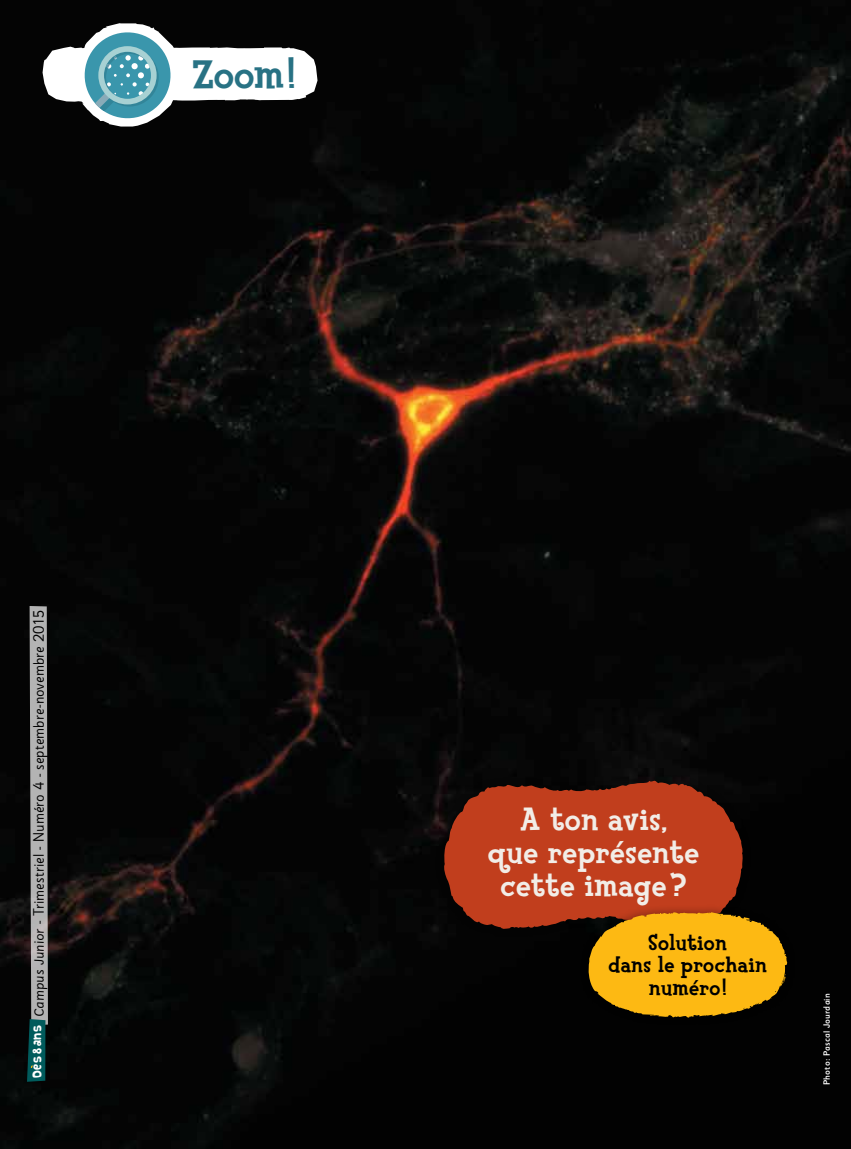
<style>
.page{position:relative;width:851px;height:1149px;background:#fff}
.page>*{position:absolute;margin:0;border:0;box-sizing:border-box;transform-origin:0 0}
.t1{font:800 42px "Fink";color:#287284}
.t2{font:800 33px/33px "Fink";letter-spacing:.01em;color:#f2ede7;text-align:center}
.t3{font:800 22.5px/22.5px "Fink";letter-spacing:.01em;color:#000;text-align:center}
.t4{font:15px "Sassoon Sans";letter-spacing:-.005em;color:#000}
.t5{font:500 9px "Sassoon Sans";letter-spacing:.015em;color:#fff}
.t6{font:8.85px "Vanilla";letter-spacing:.01em;color:#fff}
.s1{font-family:"Sassoon Sans Slope"}
</style>
<div class="page">
<img style="left:0;top:0;width:850px;height:1148px">
<div style="left:434px;top:770px;width:317px;height:166px;background:#000;opacity:.4"></div>
<svg style="left:443px;top:780px;width:300px;height:149px;background:#a53519"></svg>
<div style="left:579px;top:902px;width:216px;height:122px;background:#000;opacity:.4"></div>
<svg style="left:587px;top:911px;width:200px;height:106px;background:#d19710"></svg>
<svg style="left:43px;top:23px;width:274px;height:103px"></svg>
<svg style="left:27px;top:605px;width:21px;height:476px;background:#7f8989"></svg>
<h1 class="t1" style="left:192px;top:48px;width:104px">Zoom!</h1>
<p class="t4" style="left:30px;top:1016px;width:408px;rotate:-90deg"><span class="s1">Campus Junior</span> - Trimestriel - Numéro 4 - septembre-novembre 2015</p>
<p class="t6" style="left:32px;top:1077px;width:54px;rotate:-90deg">Des 8 ans</p>
<h2 class="t2" style="left:488px;top:803px;width:213px">A ton avis,<br>que représente cette image?</h2>
<h3 class="t3" style="left:608px;top:931px;width:160px">Solution<br>dans le prochain numéro!</h3>
<p class="t5" style="left:821px;top:1084px;width:93px;rotate:-90deg">Photo: Pascal Jourdain</p>
</div>
